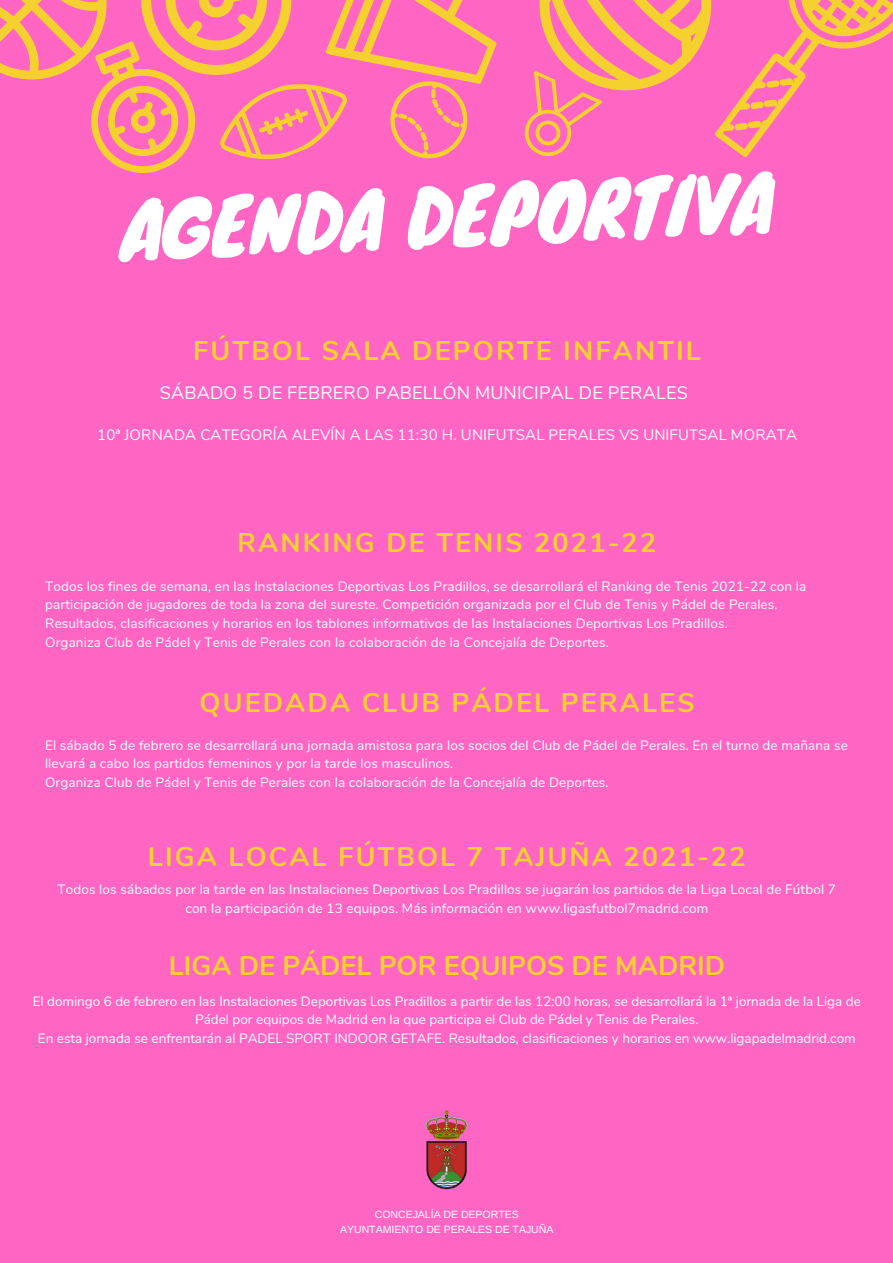
<style>
.page{position:relative;width:893px;height:1263px;background:#ff66c4}
.page>*{position:absolute;margin:0;border:0;box-sizing:border-box;transform-origin:0 0}
.t1{font:75px "Knewave";color:#fff}
.t2{font:700 27px "Nunito";letter-spacing:.08em;color:#f5d130}
.t3{font:700 27px "Nunito";color:#f5d130}
.t4{font:18px "Nunito";letter-spacing:.01em;color:#fff}
.t5{font:15px "Nunito";letter-spacing:.01em;color:#fff}
.t6{font:13.5px/18.6px "Nunito";letter-spacing:.01em;color:#fff}
.t7{font:10.5px "Arimo";color:#fff}
</style>
<div class="page">
<svg style="left:0;top:0;width:893px;height:173px"></svg>
<img style="left:425px;top:1110px;width:43px;height:80px">
<p class="t1" style="left:118px;top:167px;width:656px;rotate:-2deg">AGENDA DEPORTIVA</p>
<p class="t2" style="left:193px;top:333px;width:509px">FÚTBOL SALA DEPORTE INFANTIL</p>
<p class="t4" style="left:160px;top:380px;width:529px">SÁBADO 5 DE FEBRERO PABELLÓN MUNICIPAL DE PERALES</p>
<p class="t5" style="left:97px;top:424px;width:701px">10ª JORNADA CATEGORÍA ALEVÍN A LAS 11:30 H. UNIFUTSAL PERALES VS UNIFUTSAL MORATA</p>
<p class="t2" style="left:237px;top:525px;width:420px">RANKING DE TENIS 2021-22</p>
<p class="t6" style="left:45px;top:577px;width:762px">Todos los fines de semana, en las Instalaciones Deportivas Los Pradillos, se desarrollará el Ranking de Tenis 2021-22 con la participación de jugadores de toda la zona del sureste. Competición organizada por el Club de Tenis y Pádel de Perales.<br>Resultados, clasificaciones y horarios en los tablones informativos de las Instalaciones Deportivas Los Pradillos.</p>
<p class="t6" style="left:45px;top:633px;width:565px">Organiza Club de Pádel y Tenis de Perales con la colaboración de la Concejalía de Deportes.</p>
<p class="t2" style="left:199px;top:684px;width:496px">QUEDADA CLUB PÁDEL PERALES</p>
<p class="t6" style="left:45px;top:736px;width:804px">El sábado 5 de febrero se desarrollará una jornada amistosa para los socios del Club de Pádel de Perales. En el turno de mañana se llevará a cabo los partidos femeninos y por la tarde los masculinos.</p>
<p class="t6" style="left:45px;top:773px;width:565px">Organiza Club de Pádel y Tenis de Perales con la colaboración de la Concejalía de Deportes.</p>
<p class="t2" style="left:148px;top:838px;width:599px">LIGA LOCAL FÚTBOL 7 TAJUÑA 2021-22</p>
<p class="t6" style="left:58px;top:881px;width:780px;text-align:center">Todos los sábados por la tarde en las Instalaciones Deportivas Los Pradillos se jugarán los partidos de la Liga Local de Fútbol 7 con la participación de 13 equipos. Más información en www.ligasfutbol7madrid.com</p>
<p class="t3" style="left:169px;top:947px;width:557px">LIGA DE PÁDEL POR EQUIPOS DE MADRID</p>
<p class="t6" style="left:33px;top:992px;width:829px;text-align:center">El domingo 6 de febrero en las Instalaciones Deportivas Los Pradillos a partir de las 12:00 horas, se desarrollará la 1ª jornada de la Liga de<br>Pádel por equipos de Madrid en la que participa el Club de Pádel y Tenis de Perales.</p>
<p class="t6" style="left:38px;top:1029px;width:819px">En esta jornada se enfrentarán al PADEL SPORT INDOOR GETAFE. Resultados, clasificaciones y horarios en www.ligapadelmadrid.com</p>
<p class="t7" style="left:375px;top:1208px;width:145px">CONCEJALÍA DE DEPORTES</p>
<p class="t7" style="left:340px;top:1223px;width:215px">AYUNTAMIENTO DE PERALES DE TAJUÑA</p>
</div>
